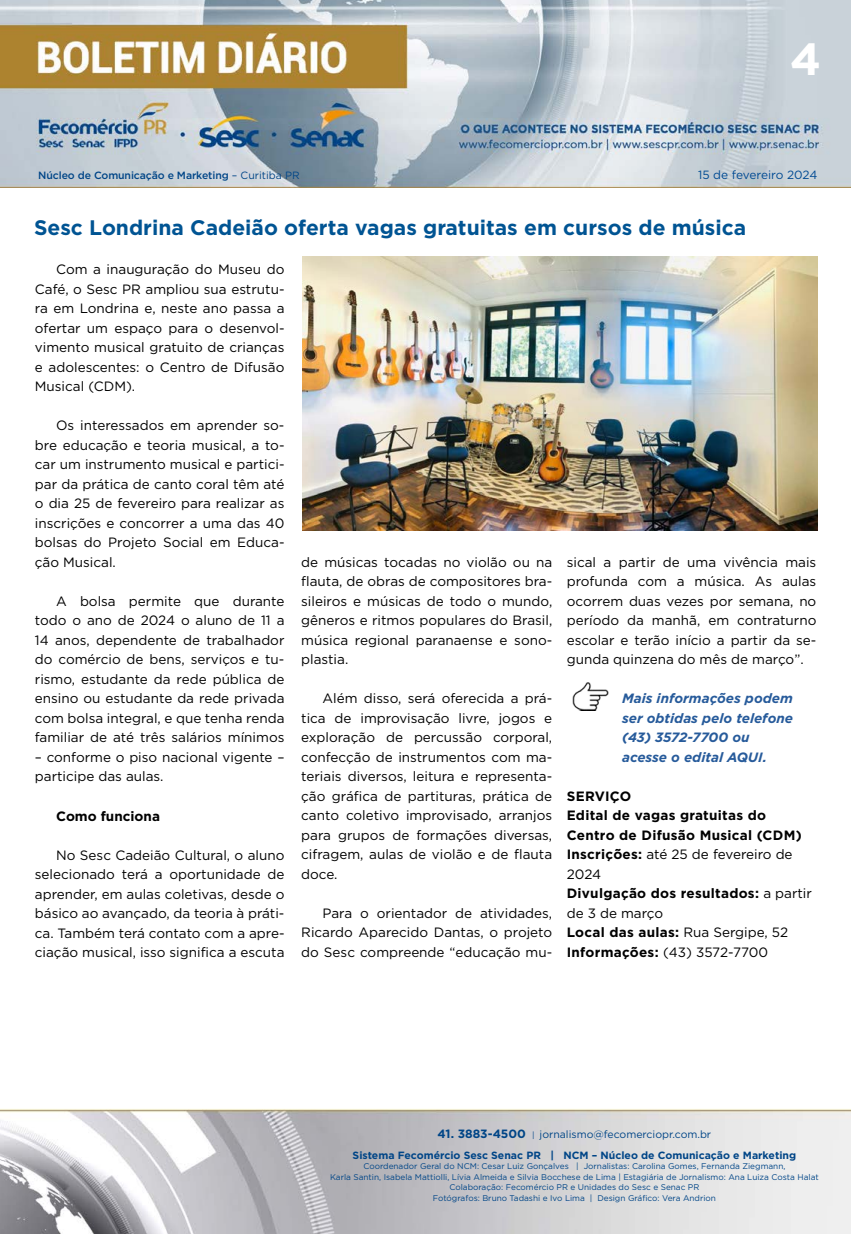
<style>
.page{position:relative;width:851px;height:1234px;background:#fff}
.page>*{position:absolute;margin:0;border:0;box-sizing:border-box;transform-origin:0 0}
.t1{font:700 45px "Gotham";color:#fff}
.t2{font:700 21px "Gotham";color:#005493}
.t3{font:13.5px/19.5px "Gotham";color:#000;text-align:justify}
.t4{font:700 13.5px/19.5px "Gotham";letter-spacing:.02em;color:#000}
.t5{font:italic 700 13.5px/19.5px "Gotham";color:#275b9b}
.t6{font:700 13.5px "Gotham";color:#000}
.t7{font:11.85px "Gotham";letter-spacing:-.01em;color:#004a93}
.t8{font:700 10.5px/21px "Gotham";color:#004587;text-align:center}
.t9{font:500 10.5px "Gotham";letter-spacing:-.01em;color:#004587}
.t10{font:8.25px/10.5px "Gotham";color:#004587;text-align:center}
.s1{font-weight:400}
.s2{font-size:12px}
.s3{font-weight:400;font-size:8.25px}
</style>
<div class="page">
<img style="left:0;top:0;width:850px;height:188px">
<img style="left:0;top:1109px;width:850px;height:124px">
<img style="left:572px;top:682px;width:36px;height:28px">
<img style="left:302px;top:256px;width:515px;height:274px">
<h1 class="t1" style="left:790px;top:29px;width:33px">4</h1>
<p class="t9" style="left:38px;top:168px;width:263px">Núcleo de Comunicação e Marketing <span class="s1">– Curitiba PR</span></p>
<p class="t7" style="left:698px;top:167px;width:121px">15 de fevereiro 2024</p>
<h2 class="t2" style="left:34px;top:214px;width:713px">Sesc Londrina Cadeião oferta vagas gratuitas em cursos de música</h2>
<p class="t3" style="left:35px;top:259px;width:251px;text-indent:21px">Com a inauguração do Museu do Café, o Sesc PR ampliou sua estrutu&shy;ra em Londrina e, neste ano passa a ofertar um espaço para o desenvol&shy;vimento musical gratuito de crianças e adolescentes: o Centro de Difusão Musical (CDM).</p>
<p class="t3" style="left:35px;top:415px;width:251px;text-indent:21px">Os interessados em aprender so&shy;bre educação e teoria musical, a to&shy;car um instrumento musical e partici&shy;par da prática de canto coral têm até o dia 25 de fevereiro para realizar as inscrições e concorrer a uma das 40 bolsas do Projeto Social em Educa&shy;ção Musical.</p>
<p class="t3" style="left:35px;top:591px;width:251px;text-indent:21px">A bolsa permite que durante todo o ano de 2024 o aluno de 11 a 14 anos, dependente de trabalhador do comércio de bens, serviços e tu&shy;rismo, estudante da rede pública de ensino ou estudante da rede privada com bolsa integral, e que tenha renda familiar de até três salários mínimos</p>
<p class="t3" style="left:35px;top:747px;width:251px">– conforme o piso nacional vigente – participe das aulas.</p>
<p class="t6" style="left:56px;top:806px;width:105px">Como funciona</p>
<p class="t3" style="left:35px;top:844px;width:251px;text-indent:21px">No Sesc Cadeião Cultural, o aluno selecionado terá a oportunidade de aprender, em aulas coletivas, desde o básico ao avançado, da teoria à práti&shy;ca. Também terá contato com a apre&shy;ciação musical, isso significa a escuta</p>
<p class="t3" style="left:301px;top:551px;width:252px">de músicas tocadas no violão ou na flauta, de obras de compositores bra&shy;sileiros e músicas de todo o mundo, gêneros e ritmos populares do Brasil, música regional paranaense e sono&shy;plastia.</p>
<p class="t3" style="left:301px;top:688px;width:252px;text-indent:21px">Além disso, será oferecida a prá&shy;tica de improvisação livre, jogos e exploração de percussão corporal, confecção de instrumentos com ma&shy;teriais diversos, leitura e representa&shy;ção gráfica de partituras, prática de canto coletivo improvisado, arranjos para grupos de formações diversas, cifragem, aulas de violão e de flauta doce.</p>
<p class="t3" style="left:301px;top:902px;width:252px;text-indent:21px">Para o orientador de atividades, Ricardo Aparecido Dantas, o projeto do Sesc compreende “educação mu-</p>
<p class="t3" style="left:566px;top:552px;width:251px">sical a partir de uma vivência mais profunda com a música. As aulas ocorrem duas vezes por semana, no período da manhã, em contraturno escolar e terão início a partir da se&shy;gunda quinzena do mês de março”.</p>
<p class="t5" style="left:622px;top:688px;width:172px">Mais informações podem ser obtidas pelo telefone (43) 3572-7700 ou acesse o edital AQUI.</p>
<p class="t4" style="left:566px;top:786px;width:247px">SERVIÇO<br>Edital de vagas gratuitas do<br>Centro de Difusão Musical (CDM)<br>Inscrições: <span class="s1">até 25 de fevereiro de<br>2024<br></span>Divulgação dos resultados: <span class="s1">a partir de 3 de março<br></span>Local das aulas: <span class="s1">Rua Sergipe, 52<br></span>Informações: <span class="s1">(43) 3572-7700</span></p>
<p class="t8" style="left:352px;top:1122px;width:445px"><span class="s2">41. 3883-4500</span> <span class="s3">|</span> <span class="s1">jornalismo@fecomerciopr.com.br<br></span>Sistema Fecomércio Sesc Senac PR | NCM – Núcleo de Comunicação e Marketing</p>
<p class="t10" style="left:330px;top:1160px;width:490px">Coordenador Geral do NCM: Cesar Luiz Gonçalves | Jornalistas: Carolina Gomes, Fernanda Ziegmann,<br>Karla Santin, Isabela Mattiolli, Lívia Almeida e Silvia Bocchese de Lima | Estagiária de Jornalismo: Ana Luiza Costa Halat Colaboração: Fecomércio PR e Unidades do Sesc e Senac PR<br>Fotógrafos: Bruno Tadashi e Ivo Lima | Design Gráfico: Vera Andrion</p>
</div>
